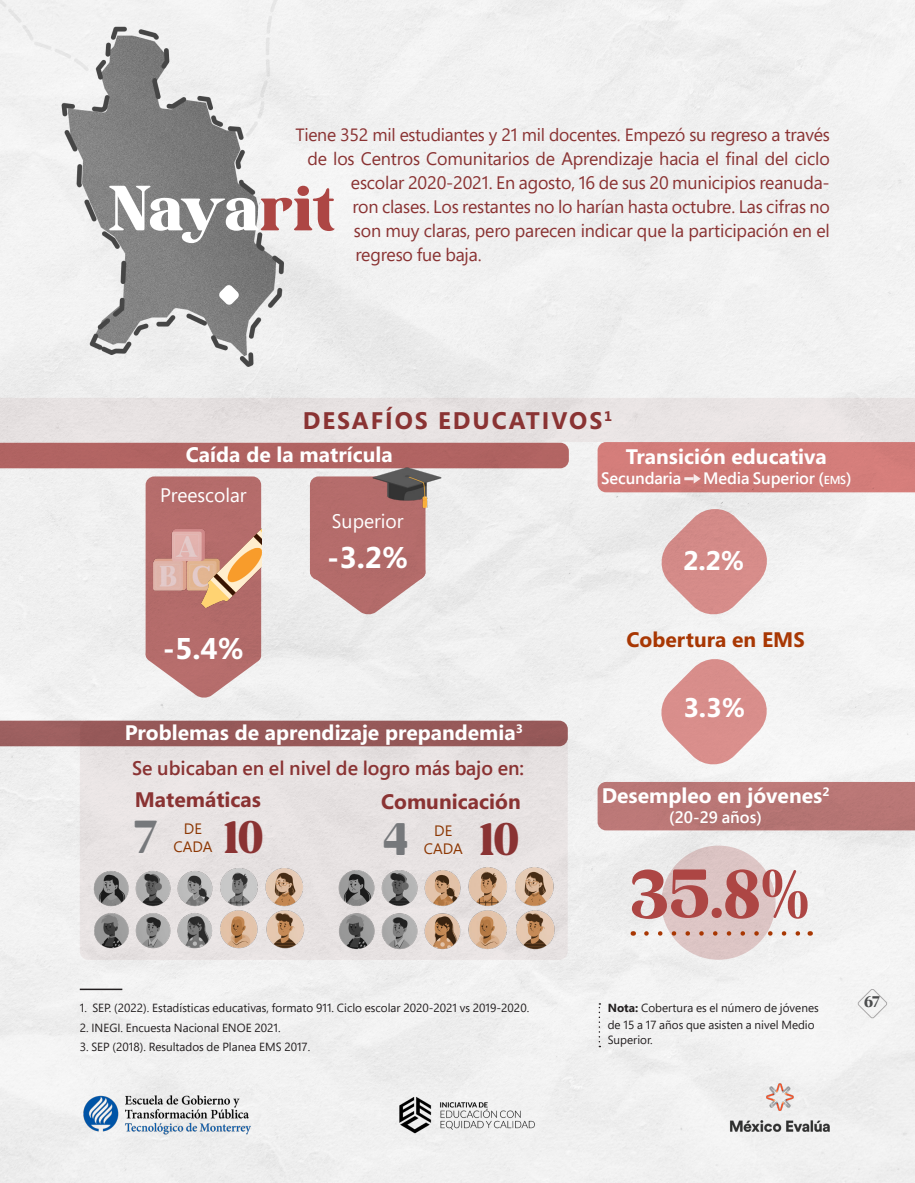
<style>
.page{position:relative;width:915px;height:1183px;background:#fff}
.page>*{position:absolute;margin:0;border:0;box-sizing:border-box;transform-origin:0 0}
.t1{font:67.5px "Merger";color:#ad4644}
.t2{font:63px "Merger";letter-spacing:-.01em;color:#fff}
.t3{font:45px "Merger";color:#8a3333}
.t4{font:45px "Merger";color:#76787b}
.t5{font:700 30px "Segoe";color:#fff}
.t6{font:700 27px "Segoe";color:#fff}
.t7{font:700 24px "Segoe";letter-spacing:.08em;color:#8a3333}
.t8{font:700 21px "Segoe";color:#fff}
.t9{font:700 21px "Segoe";color:#8a3333}
.t10{font:700 21px "Segoe";color:#a83703}
.t11{font:600 19.65px "Segoe Pro";color:#8a3333}
.t12{font:19.5px "Segoe Pro";color:#fff}
.t13{font:18px/24px "Segoe Pro";letter-spacing:-.01em;color:#8a3333;text-align:justify}
.t14{font:17.7px "Segoe Pro";letter-spacing:-.015em;color:#8a3333}
.t15{font:600 16.5px "Segoe Pro";letter-spacing:-.01em;color:#fff}
.t16{font:15px "Segoe Pro";color:#8c3703}
.t17{font:15px "Merger";color:#4b4c4d}
.t18{font:11.7px/16.5px "Segoe Pro";color:#231f20}
.s1{font-size:18px}
.s2{color:#ad4644}
.s3{font-size:11.55px}
.s4{font-family:"Segoe";font-weight:700}
</style>
<div class="page">
<img style="left:0;top:0;width:914px;height:1182px">
<svg style="left:256px;top:197px;width:25px;height:36px"></svg>
<svg style="left:856px;top:988px;width:31px;height:30px"></svg>
<img style="left:80px;top:1092px;width:174px;height:44px">
<img style="left:398px;top:1080px;width:138px;height:68px">
<img style="left:719px;top:1062px;width:110px;height:69px">
<svg style="left:219px;top:284px;width:20px;height:21px"></svg>
<div style="left:661px;top:845px;width:114px;height:114px;background:#dcc4c4;border-radius:50%"></div>
<svg style="left:144px;top:611px;width:118px;height:87px"></svg>
<div style="left:145px;top:476px;width:116px;height:185px;background:#b46c6a;border-radius:9px"></div>
<svg style="left:309px;top:528px;width:117px;height:87px;background:#d1afae"></svg>
<div style="left:310px;top:476px;width:115px;height:103px;background:#b46c6a;border-radius:9px"></div>
<svg style="left:658px;top:506px;width:111px;height:111px"></svg>
<svg style="left:658px;top:656px;width:111px;height:111px"></svg>
<div style="left:0;top:720px;width:567px;height:26px;background:#9d6060"></div>
<svg style="left:80px;top:720px;width:487px;height:239px;background:#d9cbcb"></svg>
<div style="left:597px;top:781px;width:317px;height:49px;background:#b97775"></div>
<img style="left:387px;top:492px;width:70px;height:38px">
<svg style="left:646px;top:930px;width:156px;height:5px"></svg>
<img style="left:142px;top:513px;width:66px;height:95px">
<img style="left:202px;top:528px;width:59px;height:79px">
<svg style="left:0;top:398px;width:914px;height:94px;background:#d7b5b5"></svg>
<img style="left:335px;top:862px;width:221px;height:91px">
<img style="left:92px;top:864px;width:212px;height:87px">
<hr style="left:80px;top:988px;width:42px;height:1px;background:#231f20">
<svg style="left:598px;top:1002px;width:2px;height:44px"></svg>
<p class="t14" style="left:295px;top:123px;width:536px">Tiene 352 mil estudiantes y 21 mil docentes. Empezó <span class="s1">su regreso a través</span></p>
<p class="t13" style="left:351px;top:146px;width:480px;text-indent:-44px">de los Centros Comunitarios de Aprendizaje hacia el final del ciclo escolar 2020-2021. En agosto, 16 de sus 20 municipios reanuda&shy;ron clases. Los restantes no lo harían hasta octubre. Las cifras no son muy claras, pero parecen indicar que la participación en el regreso fue baja.</p>
<p class="t2" style="left:109px;top:160px;width:227px">Naya<span class="s2">rit</span></p>
<p class="t7" style="left:303px;top:403px;width:311px">DESAFÍOS EDUCATIVOS<sup>1</sup></p>
<p class="t8" style="left:186px;top:439px;width:208px">Caída de la matrícula</p>
<p class="t12" style="left:160px;top:482px;width:88px">Preescolar</p>
<p class="t12" style="left:332px;top:507px;width:73px">Superior</p>
<p class="t8" style="left:625px;top:442px;width:202px">Transición educativa</p>
<p class="t15" style="left:601px;top:467px;width:81px">Secundaria</p>
<p class="t15" style="left:703px;top:467px;width:150px">Media Superior (<span class="s3">EMS</span>)</p>
<p class="t5" style="left:163px;top:627px;width:82px">-5.4%</p>
<p class="t5" style="left:327px;top:536px;width:82px">-3.2%</p>
<p class="t6" style="left:683px;top:541px;width:62px">2.2%</p>
<p class="t10" style="left:626px;top:624px;width:179px">Cobertura en EMS</p>
<p class="t6" style="left:683px;top:688px;width:63px">3.3%</p>
<p class="t8" style="left:125px;top:717px;width:399px">Problemas de aprendizaje prepandemia<sup>3</sup></p>
<p class="t11" style="left:132px;top:754px;width:393px">Se ubicaban en el nivel de logro más bajo en:</p>
<p class="t9" style="left:135px;top:784px;width:128px">Matemáticas</p>
<p class="t9" style="left:381px;top:786px;width:141px">Comunicación</p>
<p class="t4" style="left:135px;top:803px;width:26px">7</p>
<p class="t3" style="left:223px;top:803px;width:42px">10</p>
<p class="t4" style="left:383px;top:805px;width:27px">4</p>
<p class="t16" style="left:184px;top:818px;width:20px">DE</p>
<p class="t16" style="left:173px;top:836px;width:40px">CADA</p>
<p class="t16" style="left:434px;top:820px;width:20px">DE</p>
<p class="t16" style="left:423px;top:838px;width:40px">CADA</p>
<p class="t3" style="left:479px;top:805px;width:42px">10</p>
<p class="t8" style="left:601px;top:780px;width:229px">Desempleo en jóvenes<sup>2</sup></p>
<p class="t15" style="left:669px;top:805px;width:94px">(20-29 años)</p>
<p class="t1" style="left:629px;top:843px;width:181px">35.8%</p>
<p class="t18" style="left:80px;top:999px;width:451px">1. SEP. (2022). Estadísticas educativas, formato 911. Ciclo escolar 2020-2021 vs 2019-2020.</p>
<p class="t18" style="left:80px;top:1018px;width:202px">2. INEGI. Encuesta Nacional ENOE 2021.</p>
<p class="t18" style="left:80px;top:1038px;width:232px">3. SEP (2018). Resultados de Planea EMS 2017.</p>
<p class="t18" style="left:607px;top:999px;width:212px"><span class="s4">Nota:</span> Cobertura es el número de jóvenes de 15 a 17 años que asisten a nivel Medio</p>
<p class="t18" style="left:607px;top:1030px;width:46px">Superior.</p>
<p class="t17" style="left:863px;top:990px;width:18px">67</p>
</div>
